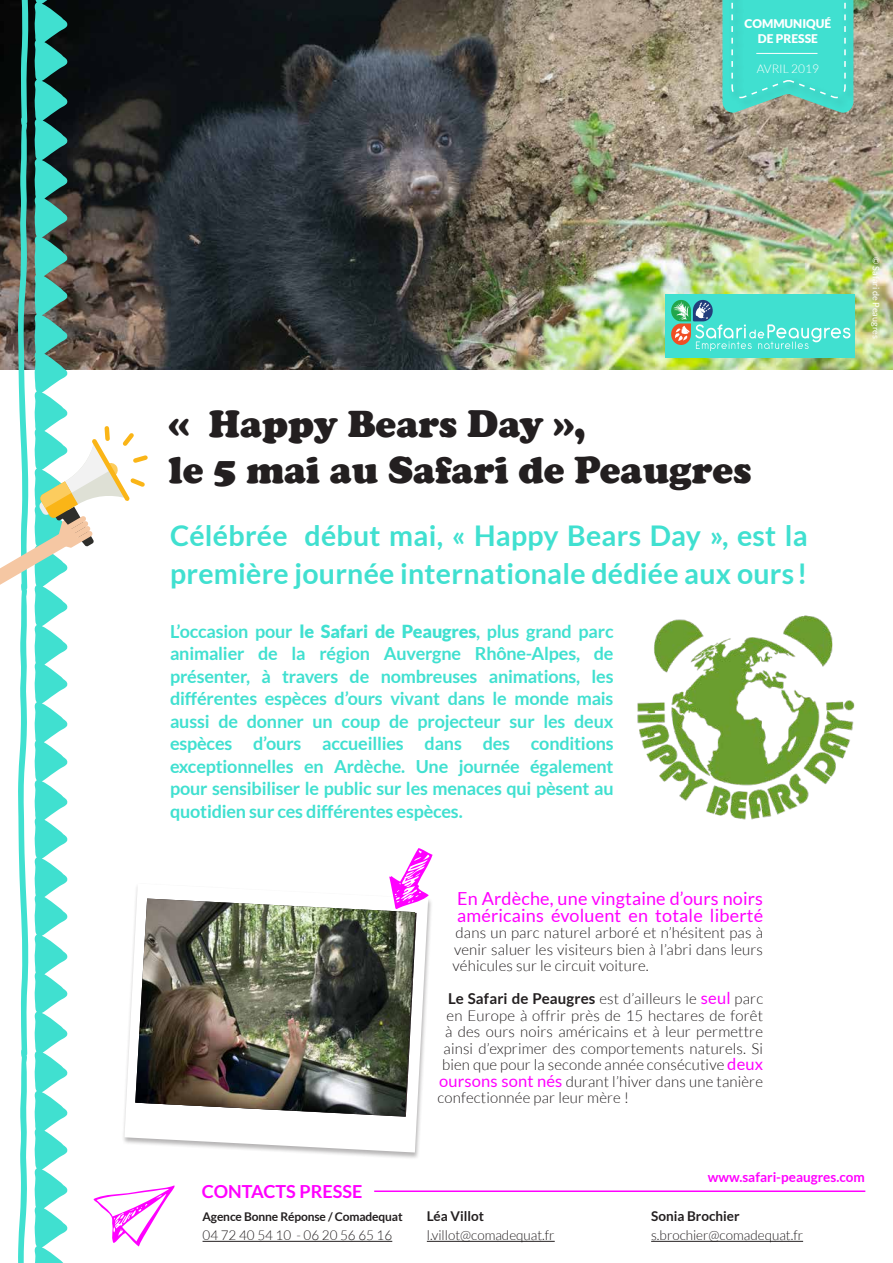
<style>
.page{position:relative;width:893px;height:1263px;background:#fff}
.page>*{position:absolute;margin:0;border:0;box-sizing:border-box;transform-origin:0 0}
.t1{font:900 39px/46.8px "Cooper";color:#231f20}
.t2{font:700 28.5px/37.5px "Lato";letter-spacing:.01em;color:#40e0d0}
.t3{font:700 18px/22.5px "Lato";letter-spacing:-.01em;color:#40e0d0;text-align:justify}
.t4{font:18px/16.5px "Lato";letter-spacing:.01em;color:#f0f}
.t5{font:700 18px "Lato";color:#f0f}
.t6{font:300 15px/16.5px "Lato";letter-spacing:.01em;color:#231f20;text-align:justify}
.t7{font:300 13.5px "Lato";color:#231f20}
.t8{font:700 13.5px "Lato";color:#f0f}
.t9{font:700 13.5px "Lato";color:#231f20}
.t10{font:700 12px "Lato";letter-spacing:-.01em;color:#231f20}
.t11{font:900 12px/15px "Lato";color:#fff;text-align:center}
.t12{font:300 12px "Lato";color:#fff}
.t13{font:9px "Lato";color:#fff}
.s1{font-weight:900}
.s2{font-weight:700}
.s3{font-weight:400;font-size:16.5px;color:#f0f}
</style>
<div class="page">
<img style="left:175px;top:0;width:718px;height:369px">
<div style="left:728px;top:0;width:130px;height:110px;background:#231f20;opacity:.48"></div>
<svg style="left:722px;top:0;width:131px;height:114px;background:#4cd9c9"></svg>
<hr style="left:756px;top:53px;width:61px;height:1px;background:#fff">
<hr style="left:203px;top:1241px;width:189px;height:1px;background:#231f20">
<hr style="left:427px;top:1241px;width:128px;height:1px;background:#231f20">
<hr style="left:651px;top:1241px;width:152px;height:1px;background:#231f20">
<hr style="left:374px;top:1190px;width:491px;height:2px;background:#f0f">
<svg style="left:0;top:0;width:175px;height:1263px"></svg>
<div style="left:665px;top:294px;width:190px;height:64px;background:#40e0d0"></div>
<svg style="left:671px;top:300px;width:179px;height:51px"></svg>
<div style="left:121px;top:883px;width:312px;height:276px;background:#231f20;opacity:.33"></div>
<svg style="left:124px;top:883px;width:304px;height:269px"></svg>
<svg style="left:134px;top:896px;width:283px;height:221px"></svg>
<svg style="left:389px;top:848px;width:44px;height:61px"></svg>
<img style="left:637px;top:615px;width:218px;height:205px">
<img style="left:135px;top:898px;width:280px;height:218px">
<p class="t11" style="left:745px;top:16px;width:88px">COMMUNIQUÉ<br>DE PRESSE</p>
<p class="t12" style="left:757px;top:63px;width:64px">AVRIL 2019</p>
<h1 class="t1" style="left:169px;top:400px;width:584px">« Happy Bears Day »,<br>le 5 mai au Safari de Peaugres</h1>
<h2 class="t2" style="left:170px;top:516px;width:639px">Célébrée début mai, « Happy Bears Day », est la première journée internationale dédiée aux ours !</h2>
<p class="t3" style="left:170px;top:619px;width:445px">L’occasion pour <span class="s1">le Safari de Peaugres</span>, plus grand parc animalier de la région Auvergne Rhône-Alpes, de présenter, à travers de nombreuses animations, les différentes espèces d’ours vivant dans le monde mais aussi de donner un coup de projecteur sur les deux espèces d’ours accueillies dans des conditions exceptionnelles en Ardèche. Une journée également pour sensibiliser le public sur les menaces qui pèsent au quotidien sur ces différentes espèces.</p>
<p class="t4" style="left:457px;top:890px;width:308px">En Ardèche, une vingtaine d’ours noirs américains évoluent en totale liberté</p>
<p class="t6" style="left:453px;top:925px;width:312px">dans un parc naturel arboré et n’hésitent pas à venir saluer les visiteurs bien à l’abri dans leurs véhicules sur le circuit voiture.</p>
<p class="t6" style="left:448px;top:991px;width:316px"><span class="s2">Le Safari de Peaugres</span> est d’ailleurs le <span class="s3">seul</span> parc</p>
<p class="t6" style="left:447px;top:1007px;width:318px">en Europe à offrir près de 15 hectares de forêt</p>
<p class="t6" style="left:445px;top:1024px;width:319px">à des ours noirs américains et à leur permettre</p>
<p class="t6" style="left:444px;top:1040px;width:321px">ainsi d’exprimer des comportements naturels. Si</p>
<p class="t6" style="left:442px;top:1057px;width:323px">bien que pour la seconde année consécutive <span class="s3">deux</span></p>
<p class="t6" style="left:439px;top:1073px;width:325px"><span class="s3">oursons sont nés</span> durant l’hiver dans une tanière</p>
<p class="t6" style="left:438px;top:1090px;width:193px">confectionnée par leur mère !</p>
<p class="t13" style="left:881px;top:257px;width:83px;rotate:90deg">© Safari de Peaugres</p>
<p class="t5" style="left:202px;top:1181px;width:162px">CONTACTS PRESSE</p>
<p class="t10" style="left:203px;top:1209px;width:202px">Agence Bonne Réponse / Comadequat</p>
<p class="t7" style="left:203px;top:1228px;width:191px">04 72 40 54 10 - 06 20 56 65 16</p>
<p class="t9" style="left:427px;top:1208px;width:59px">Léa Villot</p>
<p class="t7" style="left:427px;top:1228px;width:129px">l.villot@comadequat.fr</p>
<p class="t8" style="left:708px;top:1169px;width:159px">www.safari-peaugres.com</p>
<p class="t9" style="left:651px;top:1208px;width:90px">Sonia Brochier</p>
<p class="t7" style="left:651px;top:1228px;width:153px">s.brochier@comadequat.fr</p>
</div>
